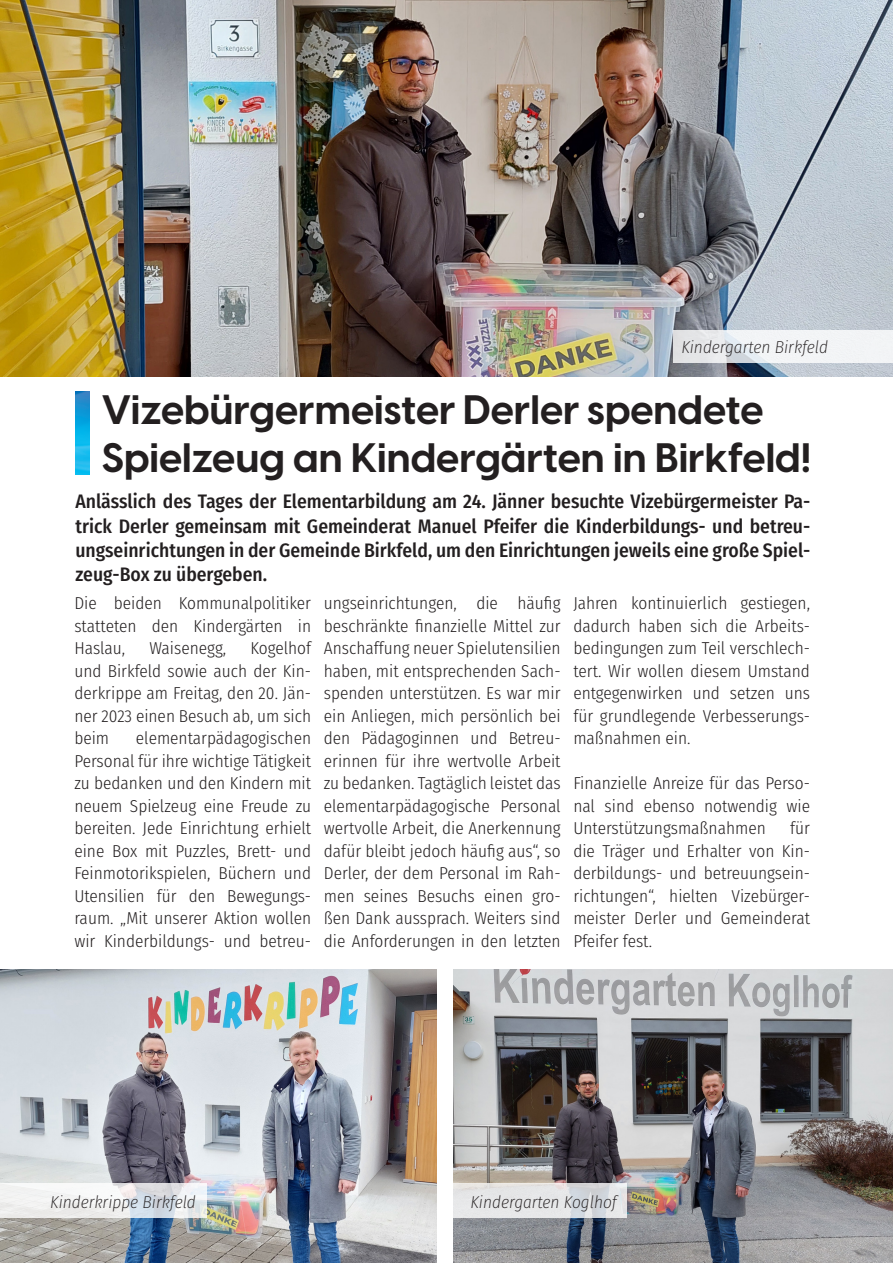
<style>
.page{position:relative;width:893px;height:1263px;background:#fff}
.page>*{position:absolute;margin:0;border:0;box-sizing:border-box;transform-origin:0 0}
.t1{font:700 40.5px/48px "Visby CF";color:#231f20}
.t2{font:500 19.5px/24px "Fira Sans Condensed";color:#231f20;text-align:justify}
.t3{font:300 17.25px/22.5px "Fira Sans Condensed";color:#231f20;text-align:justify}
.t4{font:italic 200 17.25px "Fira Sans Condensed";color:#231f20}
</style>
<div class="page">
<img style="left:76px;top:392px;width:14px;height:82px">
<img style="left:0;top:0;width:893px;height:376px">
<img style="left:0;top:969px;width:437px;height:294px">
<img style="left:453px;top:969px;width:440px;height:294px">
<svg style="left:0;top:1183px;width:206px;height:35px;fill:#efefef"></svg>
<svg style="left:453px;top:1183px;width:173px;height:35px;background:#e2e3e4"></svg>
<svg style="left:673px;top:330px;width:220px;height:32px;fill:#f2f3f5"></svg>
<p class="t4" style="left:681px;top:334px;width:148px">Kindergarten Birkfeld</p>
<h1 class="t1" style="left:102px;top:386px;width:711px">Vizebürgermeister Derler spendete<br>Spielzeug an Kindergärten in Birkfeld!</h1>
<p class="t2" style="left:75px;top:489px;width:736px">Anlässlich des Tages der Elementarbildung am 24. Jänner besuchte Vizebürgermeister Pa&shy;trick Derler gemeinsam mit Gemeinderat Manuel Pfeifer die Kinderbildungs- und betreu&shy;ungseinrichtungen in der Gemeinde Birkfeld, um den Einrichtungen jeweils eine große Spiel&shy;zeug-Box zu übergeben.</p>
<p class="t3" style="left:74px;top:592px;width:238px">Die beiden Kommunalpolitiker statteten den Kindergärten in Haslau,</p>
<p class="t3" style="left:149px;top:637px;width:78px">Waisenegg,</p>
<p class="t3" style="left:74px;top:637px;width:238px;text-indent:176px">Kogelhof und Birkfeld sowie auch der Kin&shy;derkrippe am Freitag, den 20. Jän&shy;ner 2023 einen Besuch ab, um sich beim</p>
<p class="t3" style="left:74px;top:727px;width:238px;text-indent:62px">elementarpädagogischen Personal für ihre wichtige Tätigkeit zu bedanken und den Kindern mit neuem Spielzeug eine Freude zu bereiten. Jede Einrichtung erhielt eine Box mit Puzzles, Brett- und Feinmotorikspielen, Büchern und Utensilien für den Bewegungs&shy;raum. „Mit unserer Aktion wollen wir Kinderbildungs- und betreu-</p>
<p class="t3" style="left:324px;top:592px;width:238px">ungseinrichtungen, die häufig beschränkte finanzielle Mittel zur Anschaffung neuer Spielutensilien haben, mit entsprechenden Sach&shy;spenden unterstützen. Es war mir ein Anliegen, mich persönlich bei den Pädagoginnen und Betreu&shy;erinnen für ihre wertvolle Arbeit zu bedanken. Tagtäglich leistet das elementarpädagogische Personal wertvolle Arbeit, die Anerkennung dafür bleibt jedoch häufig aus“, so Derler, der dem Personal im Rah&shy;men seines Besuchs einen gro&shy;ßen Dank aussprach. Weiters sind die Anforderungen in den letzten</p>
<p class="t3" style="left:573px;top:592px;width:238px">Jahren kontinuierlich gestiegen, dadurch haben sich die Arbeits&shy;bedingungen zum Teil verschlech&shy;tert. Wir wollen diesem Umstand entgegenwirken und setzen uns für grundlegende Verbesserungs&shy;maßnahmen ein.</p>
<p class="t3" style="left:573px;top:772px;width:238px">Finanzielle Anreize für das Perso&shy;nal sind ebenso notwendig wie Unterstützungsmaßnahmen</p>
<p class="t3" style="left:573px;top:817px;width:238px;text-indent:217px">für die Träger und Erhalter von Kin&shy;derbildungs- und betreuungsein&shy;richtungen“, hielten Vizebürger&shy;meister Derler und Gemeinderat Pfeifer fest.</p>
<p class="t4" style="left:50px;top:1190px;width:147px">Kinderkrippe Birkfeld</p>
<p class="t4" style="left:471px;top:1190px;width:148px">Kindergarten Koglhof</p>
</div>
